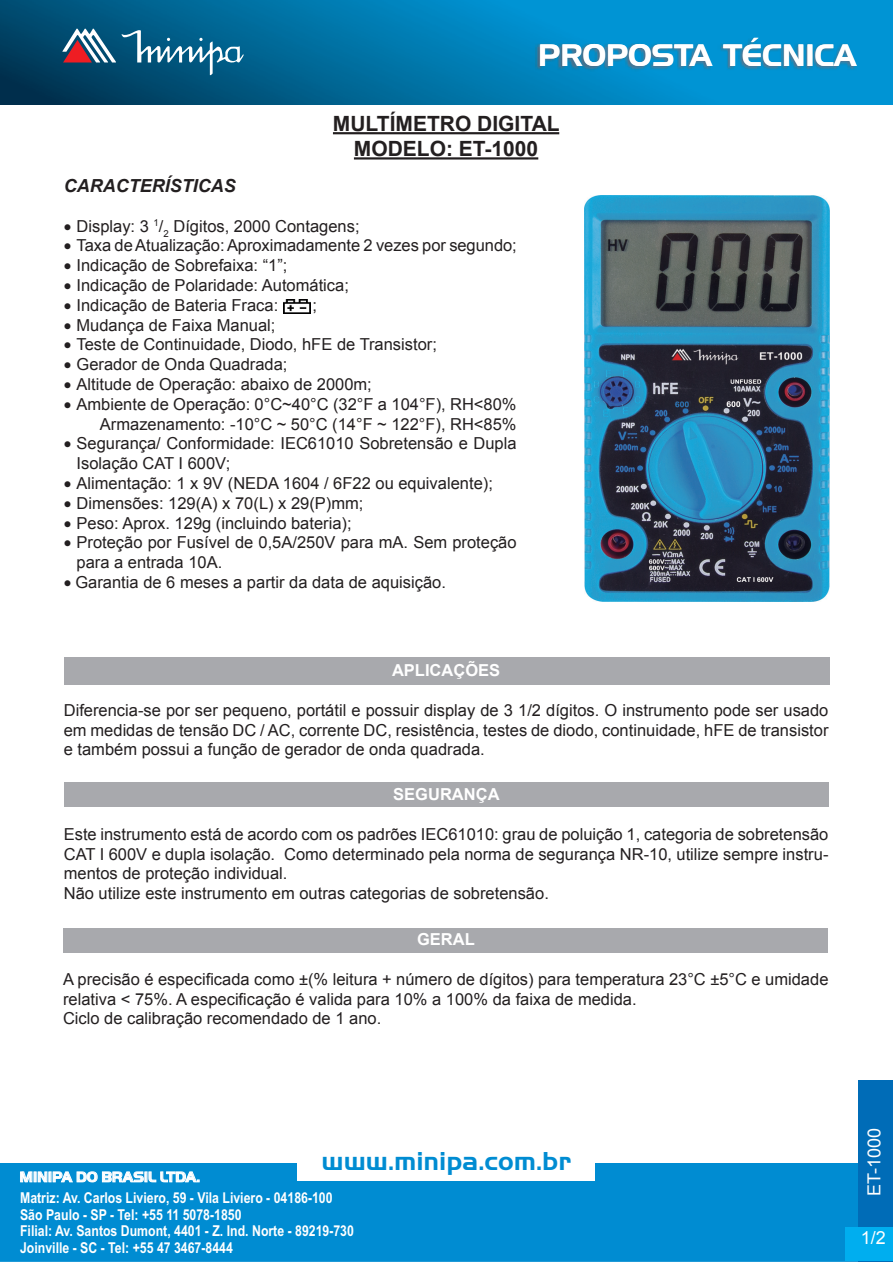
<style>
.page{position:relative;width:893px;height:1263px;background:#fff}
.page>*{position:absolute;margin:0;border:0;box-sizing:border-box;transform-origin:0 0}
.t1{font:30px "Handel Gothic BT";color:#fff}
.t2{font:700 27px "Handel Got D";color:#008cd2}
.t3{font:700 21px "Arial";color:#231f20}
.t4{font:italic 700 18px "Arial";color:#231f20}
.t5{font:18px "Arial";color:#fff}
.Texto_padrão{font:16.5px/19.8px "Arial";color:#231f20}
.t6{font:700 16.5px "Arial";color:#fff}
.t7{font:700 15px/16.5px "Arial Narrow";color:#fff}
.t8{font:700 15px "Handel Got D";color:#fff}
</style>
<div class="page">
<div style="left:0;top:1163px;width:893px;height:98px;background:#008cd2"></div>
<div style="left:297px;top:1147px;width:298px;height:33px;background:#fff"></div>
<svg style="left:20px;top:1171px;width:180px;height:12px"></svg>
<div style="left:859px;top:1080px;width:34px;height:181px;background:#006cb7"></div>
<div style="left:845px;top:1227px;width:48px;height:34px;background:#00aeef"></div>
<img style="left:0;top:0;width:893px;height:105px">
<img style="left:534px;top:39px;width:323px;height:32px">
<svg style="left:62px;top:28px;width:182px;height:47px;background:#326d8e"></svg>
<img style="left:283px;top:299px;width:28px;height:14px">
<div style="left:64px;top:657px;width:765px;height:27px;background:#a8a9ad"></div>
<div style="left:64px;top:782px;width:764px;height:24px;background:#a8a9ad"></div>
<div style="left:63px;top:928px;width:765px;height:25px;background:#a8a9ad"></div>
<hr style="left:333px;top:132px;width:226px;height:2px;background:#231f20">
<hr style="left:354px;top:157px;width:184px;height:3px;background:#231f20">
<img style="left:584px;top:196px;width:245px;height:406px">
<h1 class="t1" style="left:538px;top:37px;width:319px">PROPOSTA TÉCNICA</h1>
<p class="t3" style="left:333px;top:110px;width:228px">MULTÍMETRO DIGITAL</p>
<p class="t3" style="left:354px;top:135px;width:186px">MODELO: ET-1000</p>
<p class="t4" style="left:64px;top:174px;width:173px">CARACTERÍSTICAS</p>
<p class="Texto_padrão" style="left:64px;top:216px;width:297px">• Display: 3 <sup>1</sup>/<sub>2</sub> Dígitos, 2000 Contagens;</p>
<p class="Texto_padrão" style="left:64px;top:236px;width:455px">• Taxa de Atualização: Aproximadamente 2 vezes por segundo;</p>
<p class="Texto_padrão" style="left:64px;top:256px;width:225px">• Indicação de Sobrefaixa: “1”;</p>
<p class="Texto_padrão" style="left:64px;top:275px;width:287px">• Indicação de Polaridade: Automática;</p>
<p class="Texto_padrão" style="left:64px;top:295px;width:216px">• Indicação de Bateria Fraca:</p>
<p class="Texto_padrão" style="left:313px;top:295px;width:6px">;</p>
<p class="Texto_padrão" style="left:64px;top:315px;width:213px">• Mudança de Faixa Manual;</p>
<p class="Texto_padrão" style="left:64px;top:335px;width:375px">• Teste de Continuidade, Diodo, hFE de Transistor;</p>
<p class="Texto_padrão" style="left:64px;top:355px;width:225px">• Gerador de Onda Quadrada;</p>
<p class="Texto_padrão" style="left:64px;top:374px;width:310px">• Altitude de Operação: abaixo de 2000m;</p>
<p class="Texto_padrão" style="left:64px;top:394px;width:454px">• Ambiente de Operação: 0°C~40°C (32°F a 104°F), RH&lt;80%</p>
<p class="Texto_padrão" style="left:100px;top:414px;width:418px">Armazenamento: -10°C ~ 50°C (14°F ~ 122°F), RH&lt;85%</p>
<p class="Texto_padrão" style="left:77px;top:434px;width:442px;text-indent:-13px">• Segurança/ Conformidade: IEC61010 Sobretensão e Dupla<br>Isolação CAT I 600V;</p>
<p class="Texto_padrão" style="left:64px;top:473px;width:431px">• Alimentação: 1 x 9V (NEDA 1604 / 6F22 ou equivalente);</p>
<p class="Texto_padrão" style="left:64px;top:493px;width:301px">• Dimensões: 129(A) x 70(L) x 29(P)mm;</p>
<p class="Texto_padrão" style="left:64px;top:513px;width:289px">• Peso: Aprox. 129g (incluindo bateria);</p>
<p class="Texto_padrão" style="left:77px;top:533px;width:442px;text-indent:-13px">• Proteção por Fusível de 0,5A/250V para mA. Sem proteção para a entrada 10A.</p>
<p class="Texto_padrão" style="left:64px;top:572px;width:384px">• Garantia de 6 meses a partir da data de aquisição.</p>
<p class="t6" style="left:392px;top:659px;width:110px">APLICAÇÕES</p>
<p class="Texto_padrão" style="left:64px;top:700px;width:766px;text-align:justify">Diferencia-se por ser pequeno, portátil e possuir display de 3 1/2 dígitos. O instrumento pode ser usado em medidas de tensão DC / AC, corrente DC, resistência, testes de diodo, continuidade, hFE de transistor e também possui a função de gerador de onda quadrada.</p>
<p class="t6" style="left:393px;top:783px;width:108px">SEGURANÇA</p>
<p class="Texto_padrão" style="left:64px;top:824px;width:766px;text-align:justify">Este instrumento está de acordo com os padrões IEC61010: grau de poluição 1, categoria de sobretensão CAT I 600V e dupla isolação. Como determinado pela norma de segurança NR-10, utilize sempre instru&shy;mentos de proteção individual.</p>
<p class="Texto_padrão" style="left:64px;top:883px;width:487px">Não utilize este instrumento em outras categorias de sobretensão.</p>
<p class="t6" style="left:417px;top:928px;width:59px">GERAL</p>
<p class="Texto_padrão" style="left:63px;top:969px;width:767px">A precisão é especificada como ±(% leitura + número de dígitos) para temperatura 23°C ±5°C e umidade relativa &lt; 75%. A especificação é valida para 10% a 100% da faixa de medida.</p>
<p class="Texto_padrão" style="left:63px;top:1009px;width:320px">Ciclo de calibração recomendado de 1 ano.</p>
<h2 class="t2" style="left:322px;top:1143px;width:251px">www.minipa.com.br</h2>
<p class="t8" style="left:20px;top:1167px;width:182px">MINIPA DO BRASIL LTDA.</p>
<p class="t7" style="left:20px;top:1191px;width:335px">Matriz: Av. Carlos Liviero, 59 - Vila Liviero - 04186-100<br>São Paulo - SP - Tel: +55 11 5078-1850<br>Filial: Av. Santos Dumont, 4401 - Z. Ind. Norte - 89219-730<br>Joinville - SC - Tel: +55 47 3467-8444</p>
<p class="t5" style="left:862px;top:1196px;width:70px;rotate:-90deg">ET-1000</p>
<p class="t5" style="left:861px;top:1226px;width:27px">1/2</p>
</div>
